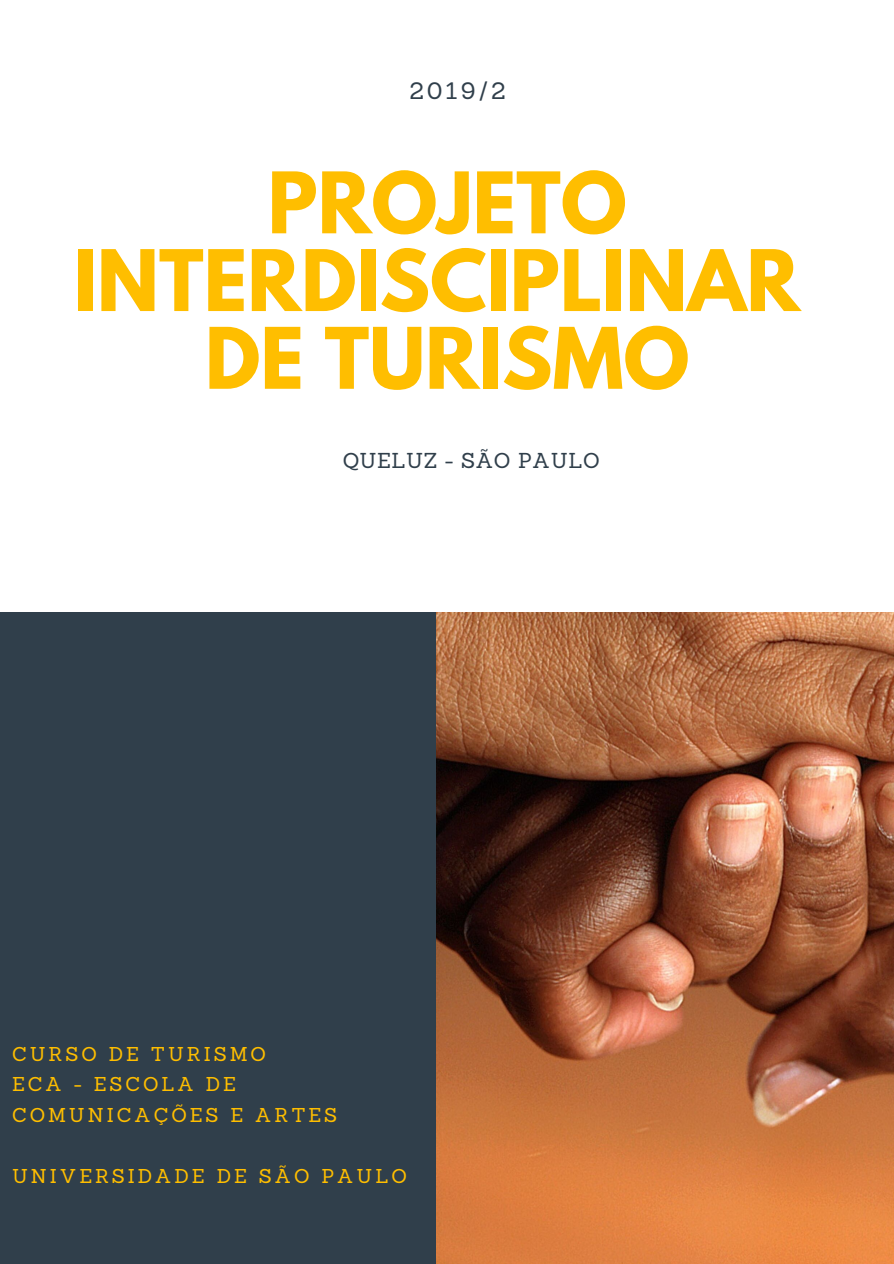
<style>
.page{position:relative;width:894px;height:1264px;background:#fff}
.page>*{position:absolute;margin:0;border:0;box-sizing:border-box;transform-origin:0 0}
.t1{font:700 75px/77.7px "League Spartan";color:#ffbe00;text-align:center}
.t2{font:23.25px "Sanchez";color:#303f4b}
.t3{font:21px "Sanchez";letter-spacing:.025em;color:#303f4b}
.t4{font:19.5px/30.5px "Sanchez";letter-spacing:.15em;color:#ffbe00}
</style>
<div class="page">
<div style="left:0;top:0;width:893px;height:1263px;background:#303f4b"></div>
<img style="left:436px;top:611px;width:457px;height:652px">
<div style="left:0;top:0;width:893px;height:611px;background:#fff"></div>
<p class="t2" style="left:409px;top:75px;width:97px">2019/2</p>
<h1 class="t1" style="left:74px;top:174px;width:727px">PROJETO<br>INTERDISCIPLINAR<br>DE TURISMO</h1>
<p class="t3" style="left:343px;top:447px;width:258px">QUELUZ - SÃO PAULO</p>
<p class="t4" style="left:12px;top:1038px;width:326px">CURSO DE TURISMO<br>ECA - ESCOLA DE<br>COMUNICAÇÕES E ARTES</p>
<p class="t4" style="left:12px;top:1160px;width:396px">UNIVERSIDADE DE SÃO PAULO</p>
</div>
